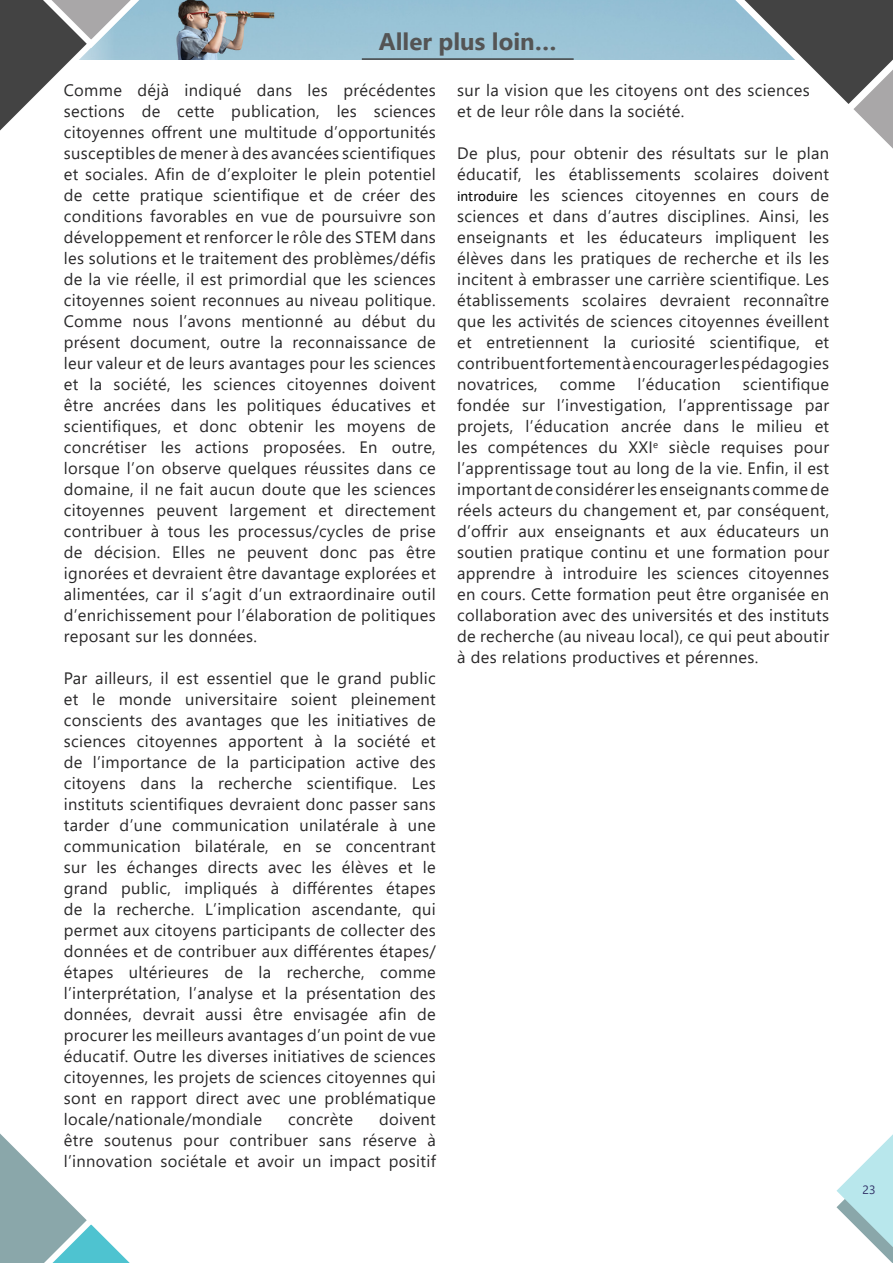
<style>
.page{position:relative;width:893px;height:1263px;background:#fff}
.page>*{position:absolute;margin:0;border:0;box-sizing:border-box;transform-origin:0 0}
.t1{font:700 24px "Segoe UI";color:#545454}
.t2{font:16.5px/21px "Segoe UI";letter-spacing:.02em;color:#292829;text-align:justify}
.t3{font:12px "Segoe UI";color:#303066}
.s1{font-family:"Calibri";font-size:15px;color:#000}
</style>
<div class="page">
<div style="left:217px;top:0;width:323px;height:60px;background:#99c3d6"></div>
<hr style="left:362px;top:58px;width:212px;height:2px;background:#414141">
<svg style="left:836px;top:1134px;width:57px;height:129px"></svg>
<svg style="left:540px;top:0;width:353px;height:149px"></svg>
<svg style="left:0;top:0;width:217px;height:131px"></svg>
<svg style="left:0;top:1133px;width:130px;height:130px"></svg>
<h1 class="t1" style="left:379px;top:19px;width:179px">Aller plus loin…</h1>
<p class="t2" style="left:457px;top:78px;width:354px">sur la vision que les citoyens ont des sciences et de leur rôle dans la société.</p>
<p class="t2" style="left:457px;top:141px;width:374px">De plus, pour obtenir des résultats sur le plan éducatif, les établissements scolaires doivent <span class="s1">introduire</span> les sciences citoyennes en cours de sciences et dans d’autres disciplines. Ainsi, les enseignants et les éducateurs impliquent les élèves dans les pratiques de recherche et ils les incitent à embrasser une carrière scientifique. Les établissements scolaires devraient reconnaître que les activités de sciences citoyennes éveillent et entretiennent la curiosité scientifique, et contribuent fortement à encourager les pédagogies novatrices,</p>
<p class="t2" style="left:64px;top:78px;width:374px">Comme déjà indiqué dans les précédentes sections de cette publication, les sciences citoyennes offrent une multitude d’opportunités susceptibles de mener à des avancées scientifiques et sociales. Afin de d’exploiter le plein potentiel de cette pratique scientifique et de créer des conditions favorables en vue de poursuivre son développement et renforcer le rôle des STEM dans les solutions et le traitement des problèmes/défis de la vie réelle, il est primordial que les sciences citoyennes soient reconnues au niveau politique.<br>Comme nous l’avons mentionné au début du présent document, outre la reconnaissance de leur valeur et de leurs avantages pour les sciences et la société, les sciences citoyennes doivent être ancrées dans les politiques éducatives et scientifiques, et donc obtenir les moyens de concrétiser les actions proposées. En outre, lorsque l’on observe quelques réussites dans ce domaine, il ne fait aucun doute que les sciences citoyennes peuvent largement et directement contribuer à tous les processus/cycles de prise de décision. Elles ne peuvent donc pas être ignorées et devraient être davantage explorées et alimentées, car il s’agit d’un extraordinaire outil d’enrichissement pour l’élaboration de politiques reposant sur les données.</p>
<p class="t2" style="left:64px;top:666px;width:374px">Par ailleurs, il est essentiel que le grand public et le monde universitaire soient pleinement conscients des avantages que les initiatives de sciences citoyennes apportent à la société et de l’importance de la participation active des citoyens dans la recherche scientifique. Les instituts scientifiques devraient donc passer sans tarder d’une communication unilatérale à une communication bilatérale, en se concentrant sur les échanges directs avec les élèves et le grand public, impliqués à différentes étapes de la recherche. L’implication ascendante, qui permet aux citoyens participants de collecter des données et de contribuer aux différentes étapes/ étapes ultérieures de la recherche, comme l’interprétation, l’analyse et la présentation des données, devrait aussi être envisagée afin de procurer les meilleurs avantages d’un point de vue éducatif. Outre les diverses initiatives de sciences citoyennes, les projets de sciences citoyennes qui sont en rapport direct avec une problématique locale/nationale/mondiale</p>
<p class="t2" style="left:560px;top:372px;width:57px">comme</p>
<p class="t2" style="left:637px;top:372px;width:85px">l’éducation</p>
<p class="t2" style="left:457px;top:372px;width:374px;text-indent:286px">scientifique fondée sur l’investigation, l’apprentissage par projets, l’éducation ancrée dans le milieu et les compétences du XXI<sup>e</sup> siècle requises pour l’apprentissage tout au long de la vie. Enfin, il est important de considérer les enseignants comme de réels acteurs du changement et, par conséquent, d’offrir aux enseignants et aux éducateurs un soutien pratique continu et une formation pour apprendre à introduire les sciences citoyennes en cours. Cette formation peut être organisée en collaboration avec des universités et des instituts de recherche (au niveau local), ce qui peut aboutir à des relations productives et pérennes.</p>
<p class="t2" style="left:288px;top:1107px;width:67px">concrète</p>
<p class="t2" style="left:64px;top:1107px;width:374px;text-indent:315px">doivent être soutenus pour contribuer sans réserve à l’innovation sociétale et avoir un impact positif</p>
<p class="t3" style="left:862px;top:1178px;width:15px">23</p>
</div>
